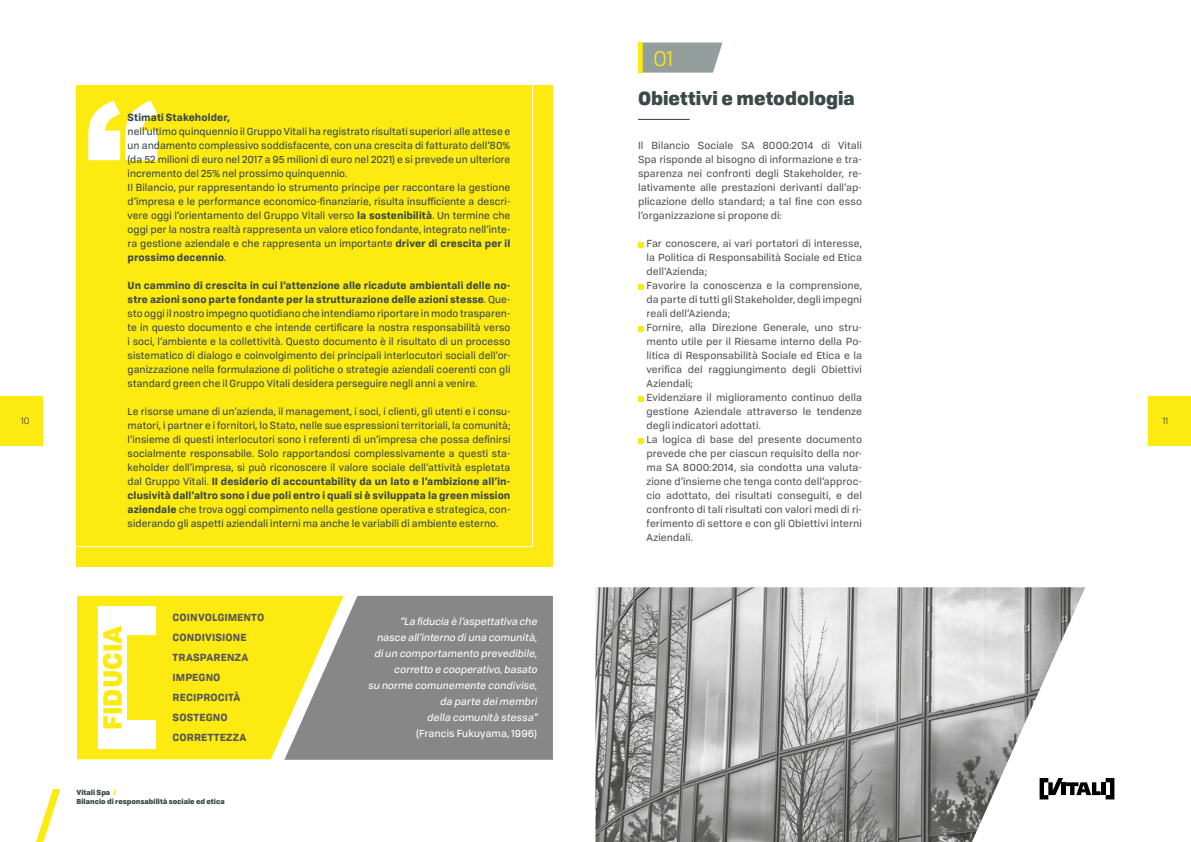
<style>
.page{position:relative;width:1191px;height:842px;background:#fff}
.page>*{position:absolute;margin:0;border:0;box-sizing:border-box;transform-origin:0 0}
.t1{font:900 150px "Arial";color:#fff}
.t2{font:900 25.3px "Tofino Personal";color:#fcea10}
.t3{font:21px "Tofino Personal";color:#fcea10}
.t4{font:900 18.2px "Tofino Personal";color:#3c4949}
.t5{font:10px/14px "Tofino";letter-spacing:.005em;color:#3c4949;text-align:justify}
.t6{font:10px/14px "Tofino";letter-spacing:.005em;color:#575756;text-align:justify}
.t7{font:italic 10px/16px "Tofino";color:#fff;text-align:right}
.t8{font:700 10px/20px "Tofino";letter-spacing:.01em;color:#575756}
.t9{font:10px "Tofino";letter-spacing:.005em;color:#fff}
.t10{font:700 10px "Tofino";letter-spacing:.005em;color:#3c4949}
.t11{font:9px "Tofino";color:#35413e}
.t12{font:900 7px/9px "Tofino Personal";color:#3c4949}
.s1{font-weight:700}
.s2{color:#fcea10}
</style>
<div class="page">
<div style="left:77px;top:596px;width:207px;height:163px;background:#fcea10"></div>
<svg style="left:284px;top:596px;width:269px;height:164px;background:#989581"></svg>
<svg style="left:98px;top:606px;width:58px;height:143px"></svg>
<div style="left:77px;top:85px;width:476px;height:482px;background:#fcea10"></div>
<svg style="left:638px;top:242px;width:5px;height:5px"></svg>
<svg style="left:638px;top:284px;width:5px;height:5px"></svg>
<svg style="left:638px;top:326px;width:5px;height:5px"></svg>
<svg style="left:638px;top:396px;width:5px;height:5px"></svg>
<svg style="left:638px;top:438px;width:5px;height:5px"></svg>
<hr style="left:638px;top:119px;width:51px;height:1px;background:#35413e">
<div style="left:638px;top:43px;width:5px;height:30px;background:#fcea10"></div>
<svg style="left:643px;top:43px;width:79px;height:30px;background:#9ba5a3"></svg>
<img style="left:595px;top:587px;width:490px;height:255px">
<div style="left:1148px;top:396px;width:43px;height:50px;background:#fcea10"></div>
<div style="left:0;top:396px;width:43px;height:50px;background:#fcea10"></div>
<svg style="left:1039px;top:778px;width:75px;height:21px"></svg>
<svg style="left:36px;top:790px;width:24px;height:52px"></svg>
<h3 class="t3" style="left:653px;top:43px;width:21px">01</h3>
<h3 class="t4" style="left:638px;top:82px;width:218px">Obiettivi e metodologia</h3>
<h1 class="t1" style="left:84px;top:47px;width:76px">“</h1>
<p class="t10" style="left:128px;top:109px;width:104px">Stimati Stakeholder,</p>
<p class="t5" style="left:128px;top:124px;width:384px;text-align:left">nell’ultimo quinquennio il Gruppo Vitali ha registrato risultati superiori alle attese e un andamento complessivo soddisfacente, con una crescita di fatturato dell’80% (da 52 milioni di euro nel 2017 a 95 milioni di euro nel 2021) e si prevede un ulteriore incremento del 25% nel prossimo quinquennio.<br>II Bilancio, pur rappresentando lo strumento principe per raccontare la gestione d’impresa e le performance economico-finanziarie, risulta insufficiente a descri&shy;vere oggi l’orientamento del Gruppo Vitali verso <span class="s1">la sostenibilità</span>. Un termine che oggi per la nostra realtà rappresenta un valore etico fondante, integrato nell’inte&shy;ra gestione aziendale e che rappresenta un importante <span class="s1">driver di crescita per il prossimo decennio</span>.</p>
<p class="t5" style="left:128px;top:278px;width:384px"><span class="s1">Un cammino di crescita in cui l’attenzione alle ricadute ambientali delle no&shy;stre azioni sono parte fondante per la strutturazione delle azioni stesse</span>. Que&shy;sto oggi il nostro impegno quotidiano che intendiamo riportare in modo trasparen&shy;te in questo documento e che intende certificare la nostra responsabilità verso i soci, l’ambiente e la collettività. Questo documento è il risultato di un processo sistematico di dialogo e coinvolgimento dei principali interlocutori sociali dell’or&shy;ganizzazione nella formulazione di politiche o strategie aziendali coerenti con gli standard green che il Gruppo Vitali desidera perseguire negli anni a venire.</p>
<p class="t5" style="left:128px;top:404px;width:384px">Le risorse umane di un’azienda, il management, i soci, i clienti, gli utenti e i consu&shy;matori, i partner e i fornitori, lo Stato, nelle sue espressioni territoriali, la comunità; l’insieme di questi interlocutori sono i referenti di un’impresa che possa definirsi socialmente responsabile. Solo rapportandosi complessivamente a questi sta&shy;keholder dell’impresa, si può riconoscere il valore sociale dell’attività espletata dal Gruppo Vitali. <span class="s1">II desiderio di accountability da un lato e l’ambizione all’in&shy;clusività dall’altro sono i due poli entro i quali si è sviluppata la green mission aziendale</span> che trova oggi compimento nella gestione operativa e strategica, con&shy;siderando gli aspetti aziendali interni ma anche le variabili di ambiente esterno.</p>
<p class="t6" style="left:638px;top:138px;width:225px">Il Bilancio Sociale SA 8000:2014 di Vitali Spa risponde al bisogno di informazione e tra&shy;sparenza nei confronti degli Stakeholder, re&shy;lativamente alle prestazioni derivanti dall’ap&shy;plicazione dello standard; a tal fine con esso l’organizzazione si propone di:</p>
<p class="t6" style="left:646px;top:236px;width:217px;text-align:left">Far conoscere, ai vari portatori di interesse, la Politica di Responsabilità Sociale ed Etica dell’Azienda;<br>Favorire la conoscenza e la comprensione, da parte di tutti gli Stakeholder, degli impegni reali dell’Azienda;<br>Fornire, alla Direzione Generale, uno stru&shy;mento utile per il Riesame interno della Po&shy;litica di Responsabilità Sociale ed Etica e la verifica del raggiungimento degli Obiettivi Aziendali;<br>Evidenziare il miglioramento continuo della gestione Aziendale attraverso le tendenze degli indicatori adottati.<br>La logica di base del presente documento prevede che per ciascun requisito della nor&shy;ma SA 8000:2014, sia condotta una valuta&shy;zione d’insieme che tenga conto dell’approc&shy;cio adottato, dei risultati conseguiti, e del confronto di tali risultati con valori medi di ri&shy;ferimento di settore e con gli Obiettivi interni Aziendali.</p>
<p class="t11" style="left:21px;top:415px;width:10px">10</p>
<p class="t11" style="left:1162px;top:415px;width:7px">11</p>
<h2 class="t2" style="left:91px;top:729px;width:105px;rotate:-90deg">FIDUCIA</h2>
<p class="t8" style="left:173px;top:607px;width:93px">COINVOLGIMENTO<br>CONDIVISIONE<br>TRASPARENZA<br>IMPEGNO<br>RECIPROCITÀ<br>SOSTEGNO<br>CORRETTEZZA</p>
<p class="t7" style="left:368px;top:612px;width:173px">“La fiducia è l’aspettativa che nasce all’interno diuna comunità, diun comportamento prevedibile, corretto e cooperativo,basato<br>su norme comunemente condivise, da parte deimembri<br>della comunità stessa”</p>
<p class="t9" style="left:416px;top:725px;width:122px">(Francis Fukuyama, 1996)</p>
<p class="t12" style="left:77px;top:787px;width:150px">Vitali Spa <span class="s2">/<br></span>Bilancio di responsabilità sociale ed etica</p>
</div>
